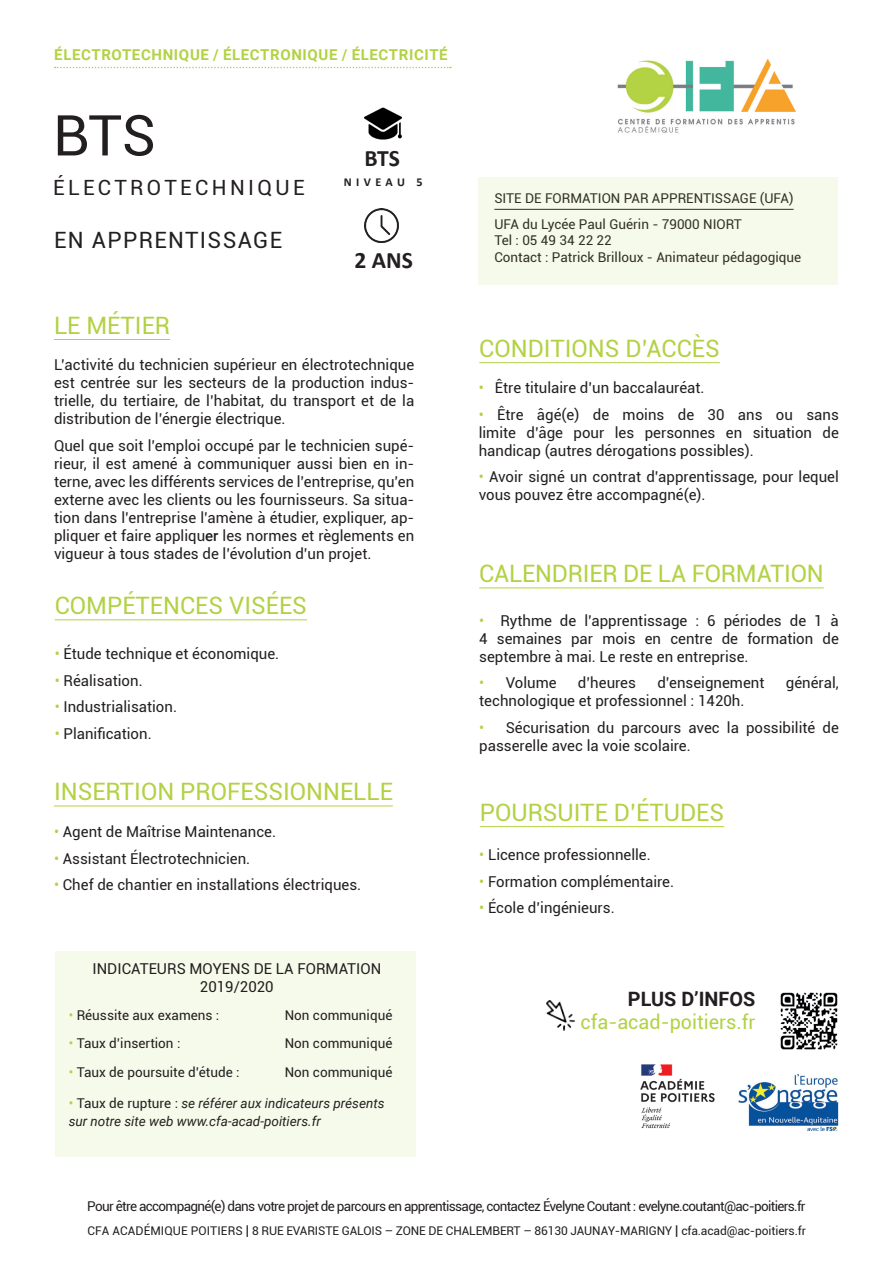
<style>
.page{position:relative;width:893px;height:1263px;background:#fff}
.page>*{position:absolute;margin:0;border:0;box-sizing:border-box;transform-origin:0 0}
.t1{font:56.4px "Roboto";color:#231f20}
.t2{font:24px "Roboto";color:#b2d244}
.t3{font:700 23.55px "Calibri";color:#231f20}
.t4{font:22.5px "Roboto";letter-spacing:.06em;color:#231f20}
.t5{font:21px "Roboto";letter-spacing:.16em;color:#231f20}
.t6{font:19.8px "Roboto";color:#b2d244}
.t7{font:700 19.8px "Roboto";color:#231f20}
.t8{font:15px/18px "Roboto";color:#231f20;text-align:justify}
.t9{font:700 15px "Roboto";letter-spacing:.045em;color:#b2d244}
.t10{font:13.5px/25.8px "Roboto";color:#231f20}
.t11{font:13.5px "Roboto";letter-spacing:-.05em;color:#231f20}
.t12{font:italic 13.5px/18px "Roboto";color:#231f20}
.t13{font:700 12.15px "Calibri";letter-spacing:.36em;color:#231f20}
.t14{font:12px "Roboto";letter-spacing:-.01em;color:#231f20}
.s1{font-weight:500}
.s2{color:#b2d244}
.s3{font-style:normal;color:#b2d244}
.s4{font-style:normal}
.s5{font-size:13.5px}
</style>
<div class="page">
<hr style="left:54px;top:339px;width:116px;height:1px;background:#b2d244">
<hr style="left:479px;top:362px;width:241px;height:1px;background:#b2d244">
<hr style="left:480px;top:826px;width:244px;height:1px;background:#b2d244">
<hr style="left:479px;top:588px;width:345px;height:1px;background:#b2d244">
<img style="left:738px;top:1074px;width:101px;height:56px">
<hr style="left:55px;top:619px;width:252px;height:1px;background:#b2d244">
<hr style="left:54px;top:806px;width:339px;height:1px;background:#b2d244">
<svg style="left:55px;top:67px;width:396px;height:1px"></svg>
<img style="left:617px;top:59px;width:179px;height:74px">
<img style="left:364px;top:209px;width:34px;height:34px">
<img style="left:364px;top:107px;width:38px;height:33px">
<img style="left:640px;top:1064px;width:75px;height:65px">
<img style="left:545px;top:1000px;width:30px;height:31px">
<img style="left:780px;top:992px;width:58px;height:58px">
<div style="left:478px;top:177px;width:359px;height:108px;background:#f6faea"></div>
<div style="left:55px;top:951px;width:360px;height:206px;background:#f6faea"></div>
<p class="t9" style="left:54px;top:44px;width:395px">ÉLECTROTECHNIQUE / ÉLECTRONIQUE / ÉLECTRICITÉ</p>
<h1 class="t1" style="left:53px;top:96px;width:104px">BTS</h1>
<h3 class="t5" style="left:53px;top:173px;width:253px">ÉLECTROTECHNIQUE</h3>
<h3 class="t4" style="left:54px;top:224px;width:230px">EN APPRENTISSAGE</h3>
<h2 class="t2" style="left:54px;top:308px;width:118px">LE MÉTIER</h2>
<h3 class="t3" style="left:365px;top:142px;width:37px">BTS</h3>
<p class="t13" style="left:344px;top:174px;width:80px">NIVEAU 5</p>
<h3 class="t3" style="left:354px;top:244px;width:60px">2 ANS</h3>
<p class="t8" style="left:54px;top:355px;width:362px">L’activité du technicien supérieur en électrotechnique est centrée sur les secteurs de la production indus&shy;trielle, du tertiaire, de l’habitat, du transport et de la distribution de l’énergie électrique.</p>
<p class="t8" style="left:54px;top:436px;width:362px">Quel que soit l’emploi occupé par le technicien supé&shy;rieur, il est amené à communiquer aussi bien en in&shy;terne, avec les différents services de l’entreprise, qu’en externe avec les clients ou les fournisseurs. Sa situa&shy;tion dans l’entreprise l’amène à étudier, expliquer, ap&shy;pliquer et faire appliqu<span class="s1">er</span> les normes et règlements en vigueur à tous stades de l’évolution d’un projet.</p>
<h2 class="t2" style="left:55px;top:588px;width:254px">COMPÉTENCES VISÉES</h2>
<p class="t8" style="left:55px;top:644px;width:226px"><span class="s2">•</span> Étude technique et économique.</p>
<p class="t8" style="left:55px;top:671px;width:90px"><span class="s2">•</span> Réalisation.</p>
<p class="t8" style="left:55px;top:697px;width:124px"><span class="s2">•</span> Industrialisation.</p>
<p class="t8" style="left:55px;top:724px;width:99px"><span class="s2">•</span> Planification.</p>
<h2 class="t2" style="left:54px;top:775px;width:340px">INSERTION PROFESSIONNELLE</h2>
<p class="t8" style="left:54px;top:822px;width:224px"><span class="s2">•</span> Agent de Maîtrise Maintenance.</p>
<p class="t8" style="left:54px;top:849px;width:198px"><span class="s2">•</span> Assistant Électrotechnicien.</p>
<p class="t8" style="left:54px;top:875px;width:309px"><span class="s2">•</span> Chef de chantier en installations électriques.</p>
<p class="t8" style="left:92px;top:959px;width:290px;text-align:center">INDICATEURS MOYENS DE LA FORMATION<br>2019/2020</p>
<p class="t10" style="left:69px;top:1001px;width:152px"><span class="s2">•</span> Réussite aux examens :</p>
<p class="t10" style="left:285px;top:1001px;width:109px">Non communiqué</p>
<p class="t10" style="left:69px;top:1030px;width:113px"><span class="s2">•</span> Taux d’insertion :</p>
<p class="t10" style="left:285px;top:1030px;width:109px">Non communiqué</p>
<p class="t10" style="left:69px;top:1059px;width:172px"><span class="s2">•</span> Taux de poursuite d’étude :</p>
<p class="t10" style="left:285px;top:1059px;width:109px">Non communiqué</p>
<p class="t12" style="left:69px;top:1094px;width:317px"><span class="s3">•</span> <span class="s4">Taux de rupture :</span> se référer aux indicateurs présents sur notre site web www.cfa-acad-poitiers.fr</p>
<p class="t10" style="left:494px;top:185px;width:301px">SITE DE FORMATION PAR APPRENTISSAGE (UFA)<br>UFA du Lycée Paul Guérin - 79000 NIORT</p>
<p class="t10" style="left:494px;top:232px;width:308px;line-height:16.2px">Tel : 05 49 34 22 22<br>Contact : Patrick Brilloux - Animateur pédagogique</p>
<h2 class="t2" style="left:479px;top:331px;width:242px">CONDITIONS D’ACCÈS</h2>
<p class="t8" style="left:479px;top:378px;width:227px"><span class="s2">•</span> Être titulaire d’un baccalauréat.</p>
<p class="t8" style="left:479px;top:405px;width:362px"><span class="s2">•</span> Être âgé(e) de moins de 30 ans ou sans limite d’âge pour les personnes en situation de handicap (autres dérogations possibles).</p>
<p class="t8" style="left:479px;top:467px;width:362px"><span class="s2">•</span> Avoir signé un contrat d’apprentissage, pour lequel vous pouvez être accompagné(e).</p>
<h2 class="t2" style="left:479px;top:557px;width:346px">CALENDRIER DE LA FORMATION</h2>
<p class="t8" style="left:479px;top:611px;width:361px"><span class="s2">•</span> Rythme de l’apprentissage : 6 périodes de 1 à 4 semaines par mois en centre de formation de septembre à mai. Le reste en entreprise.</p>
<p class="t8" style="left:479px;top:673px;width:79px"><span class="s2">•</span> Volume</p>
<p class="t8" style="left:578px;top:673px;width:60px">d’heures</p>
<p class="t8" style="left:657px;top:673px;width:109px">d’enseignement</p>
<p class="t8" style="left:786px;top:673px;width:54px">général,</p>
<p class="t8" style="left:479px;top:691px;width:267px">technologique et professionnel : 1420h.</p>
<p class="t8" style="left:479px;top:718px;width:361px"><span class="s2">•</span> Sécurisation du parcours avec la possibilité de passerelle avec la voie scolaire.</p>
<h2 class="t2" style="left:480px;top:795px;width:246px">POURSUITE D’ÉTUDES</h2>
<p class="t8" style="left:479px;top:845px;width:173px"><span class="s2">•</span> Licence professionnelle.</p>
<p class="t8" style="left:479px;top:872px;width:196px"><span class="s2">•</span> Formation complémentaire.</p>
<p class="t8" style="left:479px;top:898px;width:137px"><span class="s2">•</span> École d’ingénieurs.</p>
<h3 class="t7" style="left:628px;top:985px;width:129px">PLUS D’INFOS</h3>
<h3 class="t6" style="left:581px;top:1008px;width:176px">cfa-acad-poitiers.fr</h3>
<p class="t11" style="left:87px;top:1197px;width:720px">Pour être accompagné(e) dans votre projet de parcours en apprentissage, contactez Évelyne Coutant : evelyne.coutant@ac-poitiers.fr</p>
<p class="t14" style="left:88px;top:1222px;width:720px">CFA ACADÉMIQUE POITIERS <span class="s5">|</span> 8 RUE EVARISTE GALOIS – ZONE DE CHALEMBERT – 86130 JAUNAY-MARIGNY <span class="s5">|</span> cfa.acad@ac-poitiers.fr</p>
</div>
